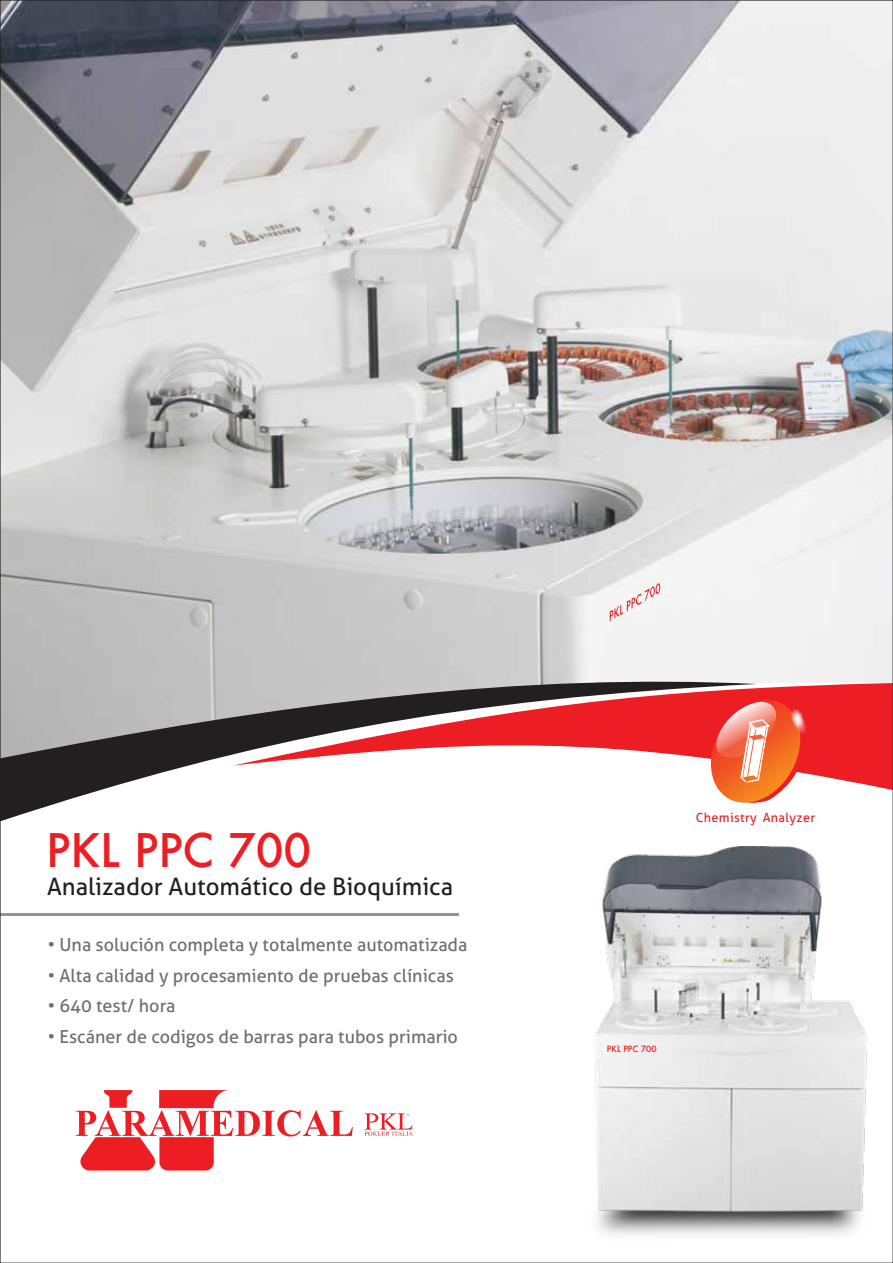
<style>
.page{position:relative;width:893px;height:1263px;background:#fff}
.page>*{position:absolute;margin:0;border:0;box-sizing:border-box;transform-origin:0 0}
.t1{font:500 45px "Futura";color:#ed1d24}
.t2{font:24px "Aller";color:#231f20}
.t3{font:18px "Aller";color:#6d6e71}
.t4{font:12.6px "Aller";letter-spacing:.025em;color:#ed1d24}
.t5{font:500 8.4px "Futura";color:#ed1d24}
</style>
<div class="page">
<img style="left:594px;top:846px;width:274px;height:389px">
<img style="left:2px;top:2px;width:889px;height:681px">
<svg style="left:2px;top:673px;width:754px;height:148px"></svg>
<svg style="left:233px;top:683px;width:658px;height:107px"></svg>
<svg style="left:706px;top:700px;width:110px;height:103px"></svg>
<hr style="left:0;top:914px;width:459px;height:2px;background:#939598">
<svg style="left:364px;top:1113px;width:49px;height:23px"></svg>
<svg style="left:76px;top:1090px;width:277px;height:80px"></svg>
<svg style="left:610px;top:583px;width:50px;height:38px"></svg>
<h1 class="t1" style="left:46px;top:819px;width:267px">PKL PPC 700</h1>
<h2 class="t2" style="left:47px;top:872px;width:408px">Analizador Automático de Bioquímica</h2>
<p class="t3" style="left:48px;top:934px;width:421px">• Una solución completa y totalmente automatizada</p>
<p class="t3" style="left:48px;top:964px;width:408px">• Alta calidad y procesamiento de pruebas clínicas</p>
<p class="t3" style="left:48px;top:995px;width:129px">• 640 test/ hora</p>
<p class="t3" style="left:48px;top:1026px;width:412px">• Escáner de codigos de barras para tubos primario</p>
<p class="t4" style="left:696px;top:809px;width:121px">Chemistry Analyzer</p>
<p class="t5" style="left:607px;top:1043px;width:51px">PKL PPC 700</p>
</div>
